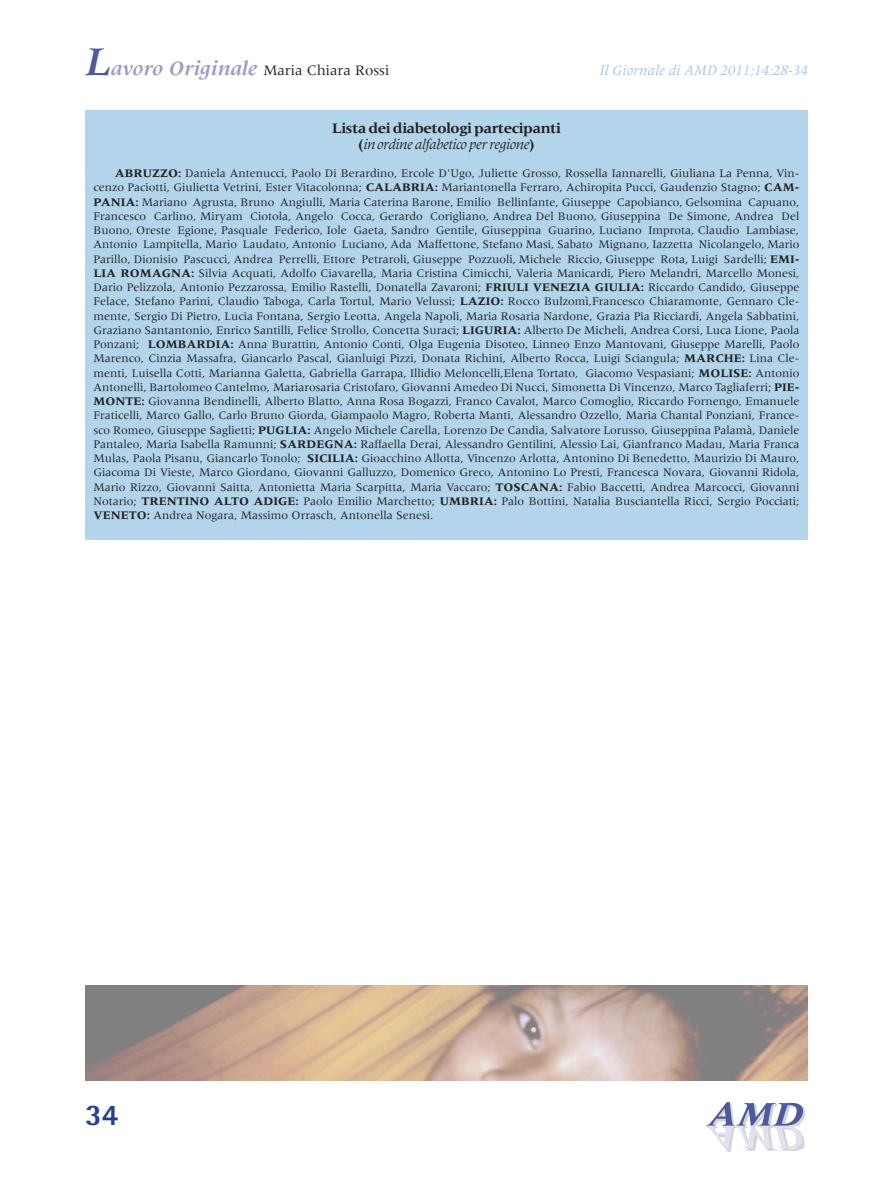
<style>
.page{position:relative;width:893px;height:1191px;background:#fff}
.page>*{position:absolute;margin:0;border:0;box-sizing:border-box;transform-origin:0 0}
.t1{font:800 30px "Rotis Semi Sans";color:#253f8e}
.t2{font:700 15px/16.5px "Meridien";letter-spacing:-.03em;color:#231f20;text-align:center}
.t3{font:15px "Meridien";color:#231f20}
.t4{font:italic 15px "Meridien";color:#a1c1e5}
.t5{font:12px/14.2px "Meridien";color:#231f20;text-align:justify}
.s1{font-weight:700;font-style:italic;font-size:42px;color:#4d5a9e}
.s2{font-weight:700;font-style:italic;font-size:21px;color:#9b9bc6}
.s3{font-weight:400;font-style:italic}
.s4{font-weight:700}
</style>
<div class="page">
<img style="left:793px;top:1149px;width:9px;height:2px">
<img style="left:725px;top:1149px;width:68px;height:3px">
<img style="left:707px;top:1102px;width:98px;height:45px">
<img style="left:707px;top:1126px;width:97px;height:23px">
<img style="left:707px;top:1126px;width:81px;height:1px">
<svg style="left:706px;top:1125px;width:84px;height:1px"></svg>
<img style="left:85px;top:985px;width:723px;height:95px">
<div style="left:85px;top:111px;width:723px;height:429px;background:#b2d5ec"></div>
<p class="t3" style="left:85px;top:62px;width:306px"><span class="s1">L</span><span class="s2">avoro Originale</span> Maria Chiara Rossi</p>
<p class="t4" style="left:600px;top:63px;width:210px">Il Giornale di AMD 2011;14:28-34</p>
<p class="t2" style="left:332px;top:120px;width:231px">Lista dei diabetologi partecipanti (<span class="s3">in ordine alfabetico per regione</span>)</p>
<p class="t5" style="left:94px;top:166px;width:707px;text-indent:21px"><span class="s4">ABRUZZO:</span> Daniela Antenucci, Paolo Di Berardino, Ercole D'Ugo, Juliette Grosso, Rossella Iannarelli, Giuliana La Penna, Vin&shy;cenzo Paciotti, Giulietta Vetrini, Ester Vitacolonna; <span class="s4">CALABRIA:</span> Mariantonella Ferraro, Achiropita Pucci, Gaudenzio Stagno; <span class="s4">CAM-PANIA:</span> Mariano Agrusta, Bruno Angiulli, Maria Caterina Barone, Emilio Bellinfante, Giuseppe Capobianco, Gelsomina Capuano, Francesco Carlino, Miryam Ciotola, Angelo Cocca, Gerardo Corigliano, Andrea Del Buono, Giuseppina De Simone, Andrea Del Buono, Oreste Egione, Pasquale Federico, Iole Gaeta, Sandro Gentile, Giuseppina Guarino, Luciano Improta, Claudio Lambiase, Antonio Lampitella, Mario Laudato, Antonio Luciano, Ada Maffettone, Stefano Masi, Sabato Mignano, Iazzetta Nicolangelo, Mario Parillo, Dionisio Pascucci, Andrea Perrelli, Ettore Petraroli, Giuseppe Pozzuoli, Michele Riccio, Giuseppe Rota, Luigi Sardelli; <span class="s4">EMI-LIA ROMAGNA:</span> Silvia Acquati, Adolfo Ciavarella, Maria Cristina Cimicchi, Valeria Manicardi, Piero Melandri, Marcello Monesi, Dario Pelizzola, Antonio Pezzarossa, Emilio Rastelli, Donatella Zavaroni; <span class="s4">FRIULI VENEZIA GIULIA:</span> Riccardo Candido, Giuseppe Felace, Stefano Parini, Claudio Taboga, Carla Tortul, Mario Velussi; <span class="s4">LAZIO:</span> Rocco Bulzomì,Francesco Chiaramonte, Gennaro Cle&shy;mente, Sergio Di Pietro, Lucia Fontana, Sergio Leotta, Angela Napoli, Maria Rosaria Nardone, Grazia Pia Ricciardi, Angela Sabbatini, Graziano Santantonio, Enrico Santilli, Felice Strollo, Concetta Suraci; <span class="s4">LIGURIA:</span> Alberto De Micheli, Andrea Corsi, Luca Lione, Paola Ponzani; <span class="s4">LOMBARDIA:</span> Anna Burattin, Antonio Conti, Olga Eugenia Disoteo, Linneo Enzo Mantovani, Giuseppe Marelli, Paolo Marenco, Cinzia Massafra, Giancarlo Pascal, Gianluigi Pizzi, Donata Richini, Alberto Rocca, Luigi Sciangula; <span class="s4">MARCHE:</span> Lina Cle&shy;menti, Luisella Cotti, Marianna Galetta, Gabriella Garrapa, Illidio Meloncelli,Elena Tortato, Giacomo Vespasiani; <span class="s4">MOLISE:</span> Antonio Antonelli, Bartolomeo Cantelmo, Mariarosaria Cristofaro, Giovanni Amedeo Di Nucci, Simonetta Di Vincenzo, Marco Tagliaferri; <span class="s4">PIE-MONTE:</span> Giovanna Bendinelli, Alberto Blatto, Anna Rosa Bogazzi, Franco Cavalot, Marco Comoglio, Riccardo Fornengo, Emanuele Fraticelli, Marco Gallo, Carlo Bruno Giorda, Giampaolo Magro, Roberta Manti, Alessandro Ozzello, Maria Chantal Ponziani, France&shy;sco Romeo, Giuseppe Saglietti; <span class="s4">PUGLIA:</span> Angelo Michele Carella, Lorenzo De Candia, Salvatore Lorusso, Giuseppina Palamà, Daniele Pantaleo, Maria Isabella Ramunni; <span class="s4">SARDEGNA:</span> Raffaella Derai, Alessandro Gentilini, Alessio Lai, Gianfranco Madau, Maria Franca Mulas, Paola Pisanu, Giancarlo Tonolo; <span class="s4">SICILIA:</span> Gioacchino Allotta, Vincenzo Arlotta, Antonino Di Benedetto, Maurizio Di Mauro, Giacoma Di Vieste, Marco Giordano, Giovanni Galluzzo, Domenico Greco, Antonino Lo Presti, Francesca Novara, Giovanni Ridola, Mario Rizzo, Giovanni Saitta, Antonietta Maria Scarpitta, Maria Vaccaro; <span class="s4">TOSCANA:</span> Fabio Baccetti, Andrea Marcocci, Giovanni Notario; <span class="s4">TRENTINO ALTO ADIGE:</span> Paolo Emilio Marchetto; <span class="s4">UMBRIA:</span> Palo Bottini, Natalia Busciantella Ricci, Sergio Pocciati; <span class="s4">VENETO:</span> Andrea Nogara, Massimo Orrasch, Antonella Senesi.</p>
<h1 class="t1" style="left:85px;top:1096px;width:35px">34</h1>
</div>
